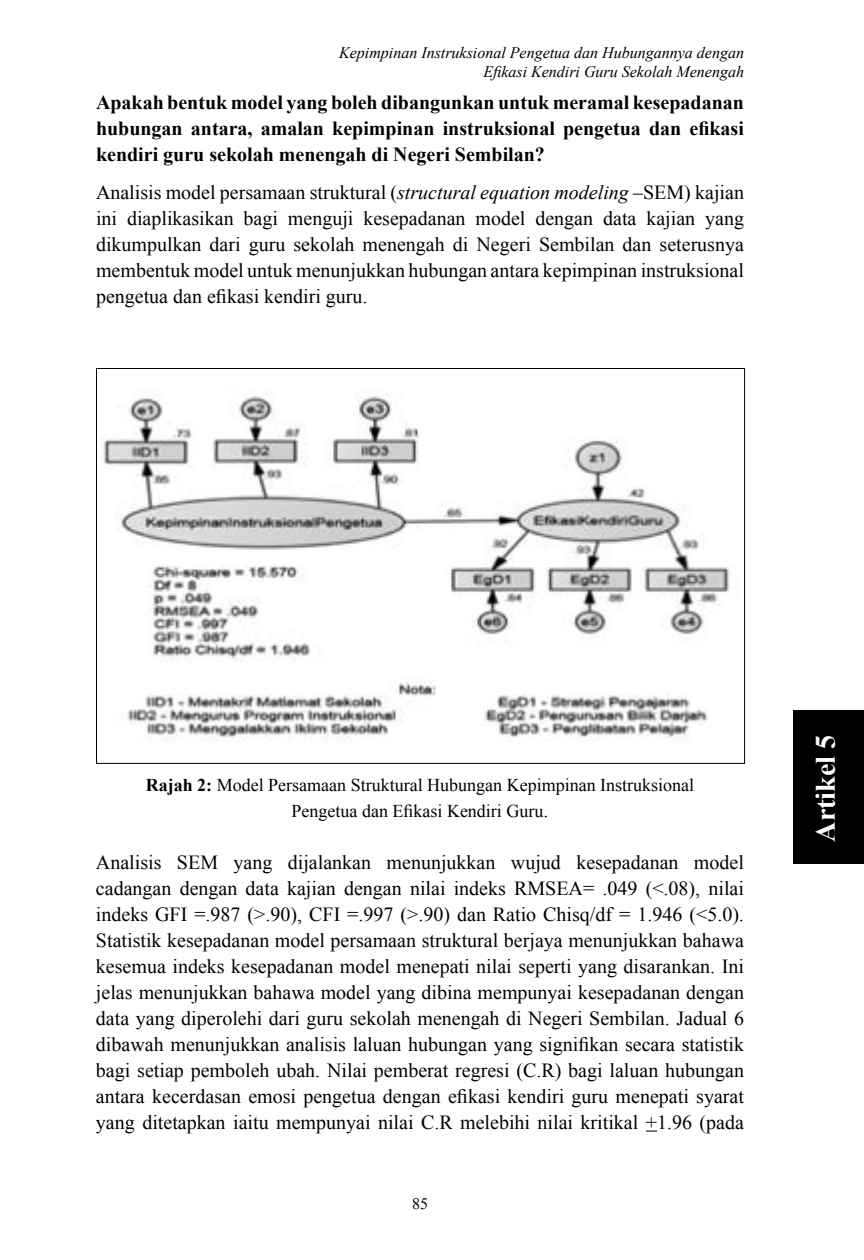
<style>
.page{position:relative;width:864px;height:1260px;background:#fff}
.page>*{position:absolute;margin:0;border:0;box-sizing:border-box;transform-origin:0 0}
.t1{font:700 28px "Times New Roman";color:#fff}
.t2{font:20px/26px "Times New Roman";color:#000;text-align:justify}
.t3{font:700 20px/26px "Times New Roman";color:#000;text-align:justify}
.t4{font:18px/26px "Times New Roman";color:#000;text-align:center}
.t5{font:italic 16px/19.2px "Times New Roman";color:#000;text-align:right}
.t6{font:16px "Times New Roman";color:#000}
.s1{font-style:italic}
.s2{font-weight:700}
.s3{font-size:20px}
</style>
<div class="page">
<div style="left:793px;top:710px;width:71px;height:154px;background:#000"></div>
<img style="left:100px;top:392px;width:630px;height:350px">
<p class="t5" style="left:339px;top:43px;width:406px">Kepimpinan Instruksional Pengetua dan Hubungannya dengan<br>Efikasi Kendiri Guru Sekolah Menengah</p>
<p class="t3" style="left:96px;top:88px;width:649px">Apakah bentuk model yang boleh dibangunkan untuk meramal kesepadanan hubungan antara, amalan kepimpinan instruksional pengetua dan efikasi kendiri guru sekolah menengah di Negeri Sembilan?</p>
<p class="t2" style="left:96px;top:179px;width:650px">Analisis model persamaan struktural (<span class="s1">structural equation modeling</span> –SEM) kajian ini diaplikasikan bagi menguji kesepadanan model dengan data kajian yang dikumpulkan dari guru sekolah menengah di Negeri Sembilan dan seterusnya membentuk model untuk menunjukkan hubungan antara kepimpinan instruksional pengetua dan efikasi kendiri guru.</p>
<p class="t4" style="left:146px;top:772px;width:550px"><span class="s2">Rajah 2:</span> Model Persamaan Struktural Hubungan Kepimpinan Instruksional<br>Pengetua dan Efikasi Kendiri Guru<span class="s3">.</span></p>
<p class="t2" style="left:96px;top:849px;width:650px">Analisis SEM yang dijalankan menunjukkan wujud kesepadanan model cadangan dengan data kajian dengan nilai indeks RMSEA= .049 (&lt;.08), nilai indeks GFI =.987 (&gt;.90), CFI =.997 (&gt;.90) dan Ratio Chisq/df = 1.946 (&lt;5.0).<br>Statistik kesepadanan model persamaan struktural berjaya menunjukkan bahawa kesemua indeks kesepadanan model menepati nilai seperti yang disarankan. Ini jelas menunjukkan bahawa model yang dibina mempunyai kesepadanan dengan data yang diperolehi dari guru sekolah menengah di Negeri Sembilan. Jadual 6 dibawah menunjukkan analisis laluan hubungan yang signifikan secara statistik bagi setiap pemboleh ubah. Nilai pemberat regresi (C.R) bagi laluan hubungan antara kecerdasan emosi pengetua dengan efikasi kendiri guru menepati syarat yang ditetapkan iaitu mempunyai nilai C.R melebihi nilai kritikal +1.96 (pada</p>
<p class="t6" style="left:412px;top:1193px;width:17px">85</p>
<h1 class="t1" style="left:806px;top:842px;width:108px;rotate:-90deg">Artikel 5</h1>
</div>
